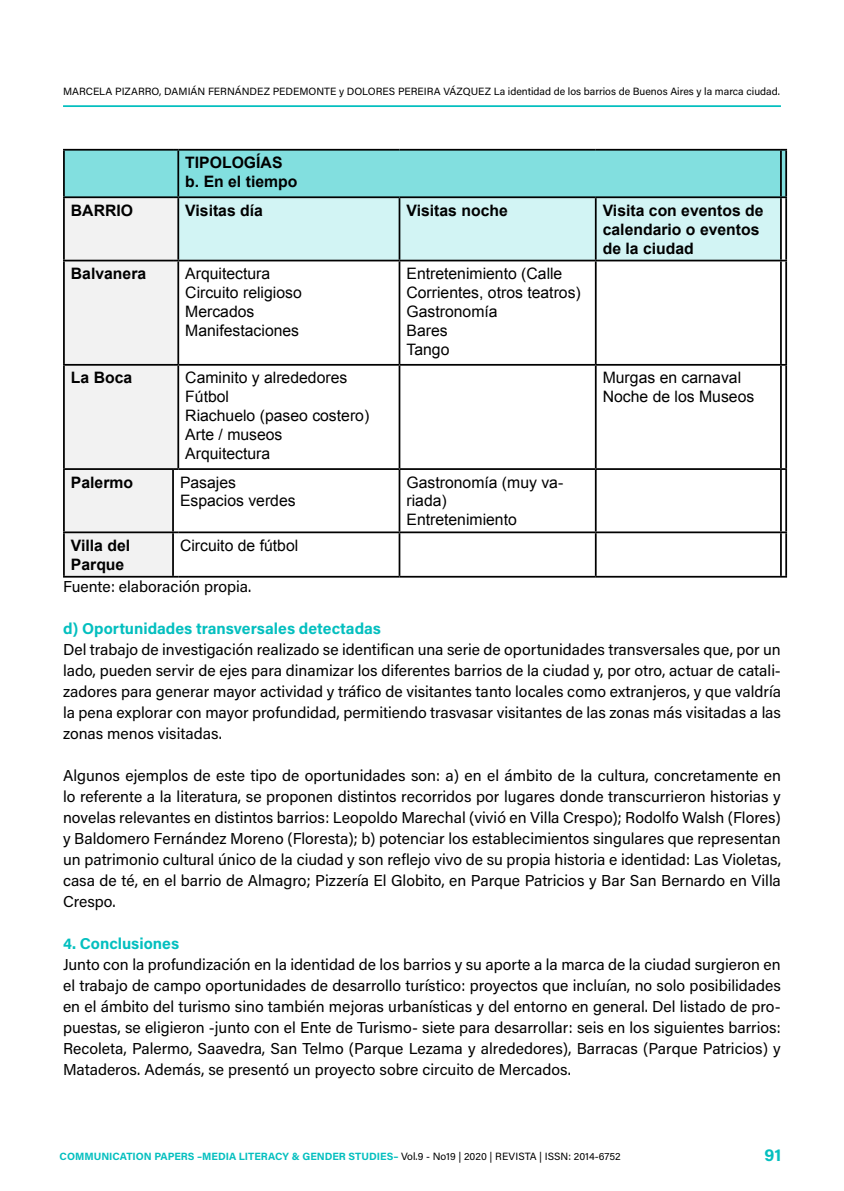
<style>
.page{position:relative;width:844px;height:1191px;background:#fff}
.page>*{position:absolute;margin:0;border:0;box-sizing:border-box;transform-origin:0 0}
.t1{font:700 17.5px "Acumin Pro";color:#04bfbf}
.t2{font:15.75px/21px "Acumin Pro";color:#000;text-align:justify}
.t3{font:15.75px/18.9px "Arial";color:#000}
.t4{font:700 15.75px/18.9px "Arial";color:#000}
.t5{font:700 15.75px "Acumin Pro";color:#04bfbf}
.t6{font:10.5px "Acumin Pro";color:#000}
.t7{font:700 10.5px "Acumin Pro";color:#04bfbf}
.s1{font-weight:400;color:#000}
</style>
<div class="page">
<hr style="left:63px;top:105px;width:717px;height:2px;background:#04bfbf">
<div style="left:65px;top:261px;width:113px;height:315px;background:#f2f2f2"></div>
<hr style="left:63px;top:149px;width:110px;height:2px;background:#000">
<hr style="left:63px;top:151px;width:2px;height:45px;background:#000">
<hr style="left:63px;top:196px;width:110px;height:2px;background:#000">
<hr style="left:63px;top:198px;width:2px;height:62px;background:#000">
<hr style="left:63px;top:260px;width:110px;height:1px;background:#000">
<hr style="left:63px;top:261px;width:2px;height:103px;background:#000">
<hr style="left:177px;top:261px;width:2px;height:103px;background:#000">
<hr style="left:398px;top:261px;width:2px;height:103px;background:#000">
<hr style="left:594px;top:261px;width:2px;height:103px;background:#000">
<svg style="left:64px;top:149px;width:722px;height:112px;background:#a9dede"></svg>
<hr style="left:779px;top:261px;width:2px;height:103px;background:#000">
<hr style="left:785px;top:261px;width:1px;height:103px;background:#000">
<hr style="left:63px;top:364px;width:110px;height:2px;background:#000">
<hr style="left:63px;top:366px;width:2px;height:102px;background:#000">
<hr style="left:178px;top:364px;width:221px;height:2px;background:#000">
<hr style="left:177px;top:366px;width:2px;height:102px;background:#000">
<hr style="left:399px;top:364px;width:196px;height:2px;background:#000">
<hr style="left:398px;top:366px;width:2px;height:102px;background:#000">
<hr style="left:595px;top:364px;width:185px;height:2px;background:#000">
<hr style="left:594px;top:366px;width:2px;height:102px;background:#000">
<svg style="left:780px;top:364px;width:6px;height:2px"></svg>
<hr style="left:779px;top:366px;width:2px;height:102px;background:#000">
<hr style="left:785px;top:366px;width:1px;height:102px;background:#000">
<hr style="left:63px;top:468px;width:110px;height:2px;background:#000">
<hr style="left:63px;top:470px;width:2px;height:61px;background:#000">
<hr style="left:172px;top:470px;width:2px;height:61px;background:#000">
<hr style="left:178px;top:468px;width:221px;height:2px;background:#000">
<hr style="left:399px;top:468px;width:196px;height:2px;background:#000">
<hr style="left:398px;top:470px;width:2px;height:61px;background:#000">
<hr style="left:595px;top:468px;width:185px;height:2px;background:#000">
<hr style="left:594px;top:470px;width:2px;height:61px;background:#000">
<svg style="left:780px;top:468px;width:6px;height:2px"></svg>
<hr style="left:779px;top:470px;width:2px;height:61px;background:#000">
<hr style="left:785px;top:470px;width:1px;height:61px;background:#000">
<hr style="left:63px;top:531px;width:110px;height:2px;background:#000">
<hr style="left:63px;top:533px;width:2px;height:43px;background:#000">
<hr style="left:172px;top:533px;width:2px;height:43px;background:#000">
<hr style="left:178px;top:531px;width:221px;height:2px;background:#000">
<hr style="left:399px;top:531px;width:196px;height:2px;background:#000">
<hr style="left:398px;top:533px;width:2px;height:43px;background:#000">
<hr style="left:595px;top:531px;width:185px;height:2px;background:#000">
<hr style="left:594px;top:533px;width:2px;height:43px;background:#000">
<svg style="left:780px;top:531px;width:6px;height:2px"></svg>
<hr style="left:779px;top:533px;width:2px;height:43px;background:#000">
<hr style="left:785px;top:533px;width:1px;height:43px;background:#000">
<hr style="left:63px;top:576px;width:110px;height:1px;background:#000">
<hr style="left:178px;top:576px;width:221px;height:1px;background:#000">
<hr style="left:399px;top:576px;width:196px;height:1px;background:#000">
<hr style="left:595px;top:576px;width:185px;height:1px;background:#000">
<p class="t6" style="left:63px;top:84px;width:718px">MARCELA PIZARRO, DAMIÁN FERNÁNDEZ PEDEMONTE y DOLORES PEREIRA VÁZQUEZ La identidad de los barrios de Buenos Aires y la marca ciudad.</p>
<p class="t4" style="left:185px;top:154px;width:114px">TIPOLOGÍAS b. En el tiempo</p>
<p class="t4" style="left:71px;top:201px;width:64px">BARRIO</p>
<p class="t4" style="left:185px;top:201px;width:79px">Visitas día</p>
<p class="t4" style="left:406px;top:201px;width:103px">Visitas noche</p>
<p class="t4" style="left:602px;top:201px;width:162px">Visita con eventos de calendario o eventos de la ciudad</p>
<p class="t4" style="left:71px;top:265px;width:77px">Balvanera</p>
<p class="t3" style="left:185px;top:264px;width:118px">Arquitectura<br>Circuito religioso<br>Mercados<br>Manifestaciones</p>
<p class="t3" style="left:406px;top:264px;width:176px">Entretenimiento (Calle<br>Corrientes, otros teatros)<br>Gastronomía<br>Bares<br>Tango</p>
<p class="t4" style="left:71px;top:369px;width:63px">La Boca</p>
<p class="t3" style="left:185px;top:368px;width:185px">Caminito y alrededores<br>Fútbol<br>Riachuelo (paseo costero)<br>Arte / museos<br>Arquitectura</p>
<p class="t3" style="left:602px;top:368px;width:153px">Murgas en carnaval<br>Noche de los Museos</p>
<p class="t4" style="left:71px;top:473px;width:64px">Palermo</p>
<p class="t3" style="left:180px;top:473px;width:117px">Pasajes<br>Espacios verdes</p>
<p class="t3" style="left:406px;top:473px;width:158px">Gastronomía (muy va&shy;riada)<br>Entretenimiento</p>
<p class="t4" style="left:71px;top:536px;width:61px">Villa del<br>Parque</p>
<p class="t3" style="left:180px;top:536px;width:120px">Circuito de fútbol</p>
<p class="t2" style="left:63px;top:575px;width:190px">Fuente: elaboración propia.</p>
<p class="t5" style="left:63px;top:617px;width:319px">d) Oportunidades transversales detectadas</p>
<p class="t2" style="left:63px;top:638px;width:719px">Del trabajo de investigación realizado se identifican una serie de oportunidades transversales que, por un lado, pueden servir de ejes para dinamizar los diferentes barrios de la ciudad y, por otro, actuar de catali&shy;zadores para generar mayor actividad y tráfico de visitantes tanto locales como extranjeros, y que valdría la pena explorar con mayor profundidad, permitiendo trasvasar visitantes de las zonas más visitadas a las zonas menos visitadas.</p>
<p class="t2" style="left:63px;top:764px;width:719px">Algunos ejemplos de este tipo de oportunidades son: a) en el ámbito de la cultura, concretamente en lo referente a la literatura, se proponen distintos recorridos por lugares donde transcurrieron historias y novelas relevantes en distintos barrios: Leopoldo Marechal (vivió en Villa Crespo); Rodolfo Walsh (Flores) y Baldomero Fernández Moreno (Floresta); b) potenciar los establecimientos singulares que representan un patrimonio cultural único de la ciudad y son reflejo vivo de su propia historia e identidad: Las Violetas, casa de té, en el barrio de Almagro; Pizzería El Globito, en Parque Patricios y Bar San Bernardo en Villa Crespo.</p>
<p class="t5" style="left:63px;top:932px;width:118px">4. Conclusiones</p>
<p class="t2" style="left:63px;top:953px;width:719px">Junto con la profundización en la identidad de los barrios y su aporte a la marca de la ciudad surgieron en el trabajo de campo oportunidades de desarrollo turístico: proyectos que incluían, no solo posibilidades en el ámbito del turismo sino también mejoras urbanísticas y del entorno en general. Del listado de pro&shy;puestas, se eligieron -junto con el Ente de Turismo- siete para desarrollar: seis en los siguientes barrios:<br>Recoleta, Palermo, Saavedra, San Telmo (Parque Lezama y alrededores), Barracas (Parque Patricios) y Mataderos. Además, se presentó un proyecto sobre circuito de Mercados.</p>
<p class="t7" style="left:60px;top:1148px;width:562px">COMMUNICATION PAPERS –MEDIA LITERACY &amp; GENDER STUDIES– <span class="s1">Vol.9 - No19 | 2020 | REVISTA | ISSN: 2014-6752</span></p>
<p class="t1" style="left:764px;top:1142px;width:18px">91</p>
</div>
